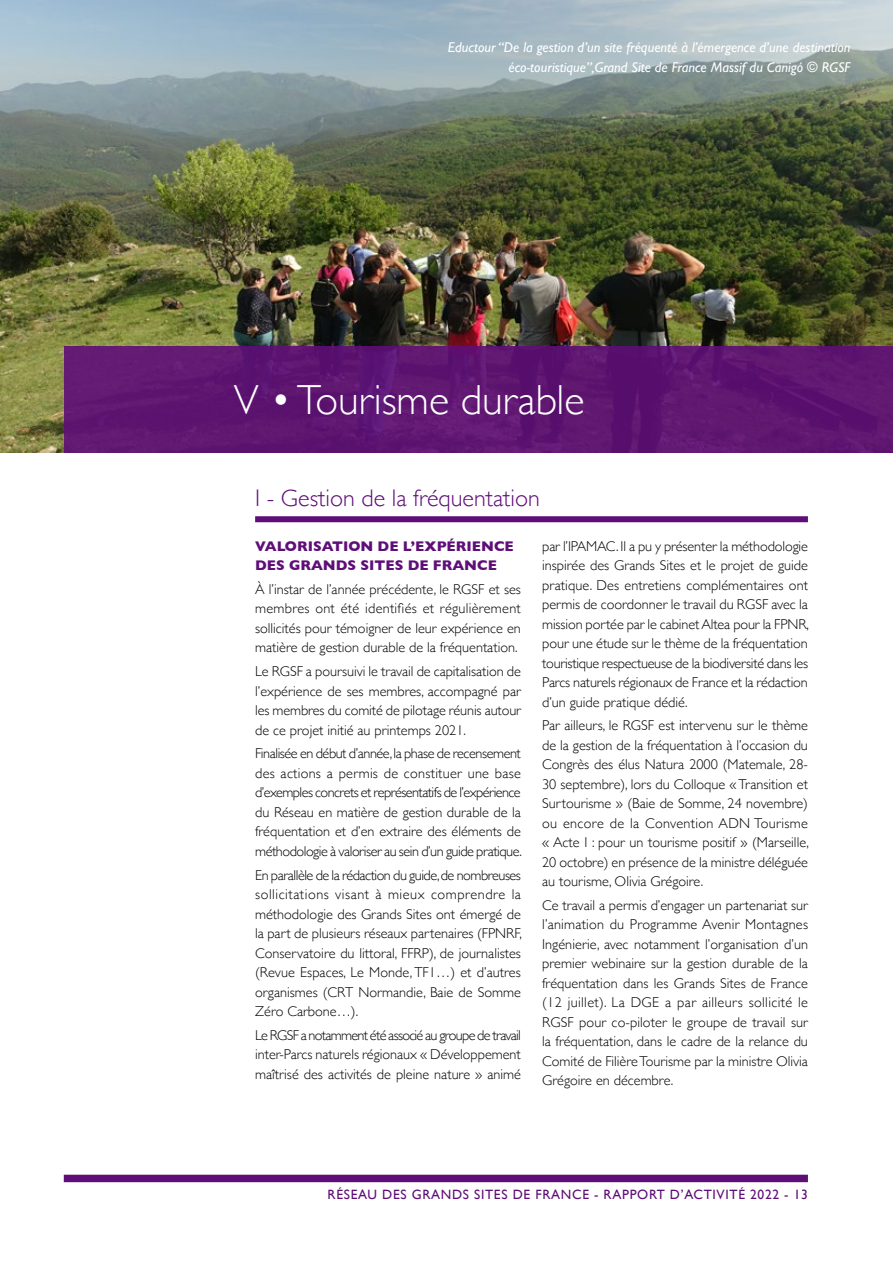
<style>
.page{position:relative;width:893px;height:1263px;background:#fff}
.page>*{position:absolute;margin:0;border:0;box-sizing:border-box;transform-origin:0 0}
.t1{font:300 42px "Gill Sans";color:#fff}
.t2{font:300 24px "Gill Sans";color:#5f0e78}
.t3{font:300 14.25px/19.5px "Gill Sans";color:#000;text-align:justify}
.t4{font:italic 14.25px/19.5px "Gill Sans";color:#fff;text-align:right}
.t5{font:700 14.25px/19.5px "Gill Sans";color:#5f0e78}
.t6{font:13.5px "Gill Sans";letter-spacing:.05em;color:#5f0e78}
</style>
<div class="page">
<div style="left:64px;top:1175px;width:744px;height:7px;background:#5f0e78"></div>
<img style="left:0;top:0;width:893px;height:453px">
<div style="left:255px;top:516px;width:553px;height:6px;background:#5f0e78"></div>
<div style="left:64px;top:347px;width:829px;height:106px;background:#5f1670"></div>
<p class="t4" style="left:448px;top:38px;width:404px">Eductour “De la gestion d’un site fréquenté à l’émergence d’une destination éco-touristique”,Grand Site de France Massif du Canigó © RGSF</p>
<h1 class="t1" style="left:234px;top:367px;width:352px">V • Tourisme durable</h1>
<h2 class="t2" style="left:255px;top:479px;width:286px">I - Gestion de la fréquentation</h2>
<p class="t5" style="left:255px;top:536px;width:260px">VALORISATION DE L’EXPÉRIENCE<br>DES GRANDS SITES DE FRANCE</p>
<p class="t3" style="left:255px;top:579px;width:267px">À l’instar de l’année précédente, le RGSF et ses membres ont été identifiés et régulièrement sollicités pour témoigner de leur expérience en matière de gestion durable de la fréquentation.</p>
<p class="t3" style="left:255px;top:661px;width:267px">Le RGSF a poursuivi le travail de capitalisation de l’expérience de ses membres, accompagné par les membres du comité de pilotage réunis autour de ce projet initié au printemps 2021.</p>
<p class="t3" style="left:255px;top:743px;width:268px">Finalisée en début d’année, la phase de recensement des actions a permis de constituer une base d’exemples concrets et représentatifs de l’expérience du Réseau en matière de gestion durable de la fréquentation et d’en extraire des éléments de méthodologie à valoriser au sein d’un guide pratique.</p>
<p class="t3" style="left:255px;top:864px;width:268px">En parallèle de la rédaction du guide, de nombreuses sollicitations visant à mieux comprendre la méthodologie des Grands Sites ont émergé de la part de plusieurs réseaux partenaires (FPNRF, Conservatoire du littoral, FFRP), de journalistes (Revue Espaces, Le Monde, TF1…) et d’autres organismes (CRT Normandie, Baie de Somme Zéro Carbone…).</p>
<p class="t3" style="left:255px;top:1025px;width:267px">Le RGSF a notamment été associé au groupe de travail inter-Parcs naturels régionaux « Développement maîtrisé des activités de pleine nature » animé</p>
<p class="t3" style="left:542px;top:535px;width:268px">par l’IPAMAC. Il a pu y présenter la méthodologie inspirée des Grands Sites et le projet de guide pratique. Des entretiens complémentaires ont permis de coordonner le travail du RGSF avec la mission portée par le cabinet Altea pour la FPNR, pour une étude sur le thème de la fréquentation touristique respectueuse de la biodiversité dans les Parcs naturels régionaux de France et la rédaction d’un guide pratique dédié.</p>
<p class="t3" style="left:542px;top:715px;width:268px">Par ailleurs, le RGSF est intervenu sur le thème de la gestion de la fréquentation à l’occasion du Congrès des élus Natura 2000 (Matemale, 28- 30 septembre), lors du Colloque «Transition et Surtourisme » (Baie de Somme, 24 novembre) ou encore de la Convention ADN Tourisme « Acte I : pour un tourisme positif » (Marseille, 20 octobre) en présence de la ministre déléguée au tourisme, Olivia Grégoire.</p>
<p class="t3" style="left:542px;top:895px;width:267px">Ce travail a permis d’engager un partenariat sur l’animation du Programme Avenir Montagnes Ingénierie, avec notamment l’organisation d’un premier webinaire sur la gestion durable de la fréquentation dans les Grands Sites de France (12 juillet). La DGE a par ailleurs sollicité le RGSF pour co-piloter le groupe de travail sur la fréquentation, dans le cadre de la relance du Comité de Filière Tourisme par la ministre Olivia Grégoire en décembre.</p>
<p class="t6" style="left:328px;top:1187px;width:482px">RÉSEAU DES GRANDS SITES DE FRANCE - RAPPORT D’ACTIVITÉ 2022 - 13</p>
</div>
